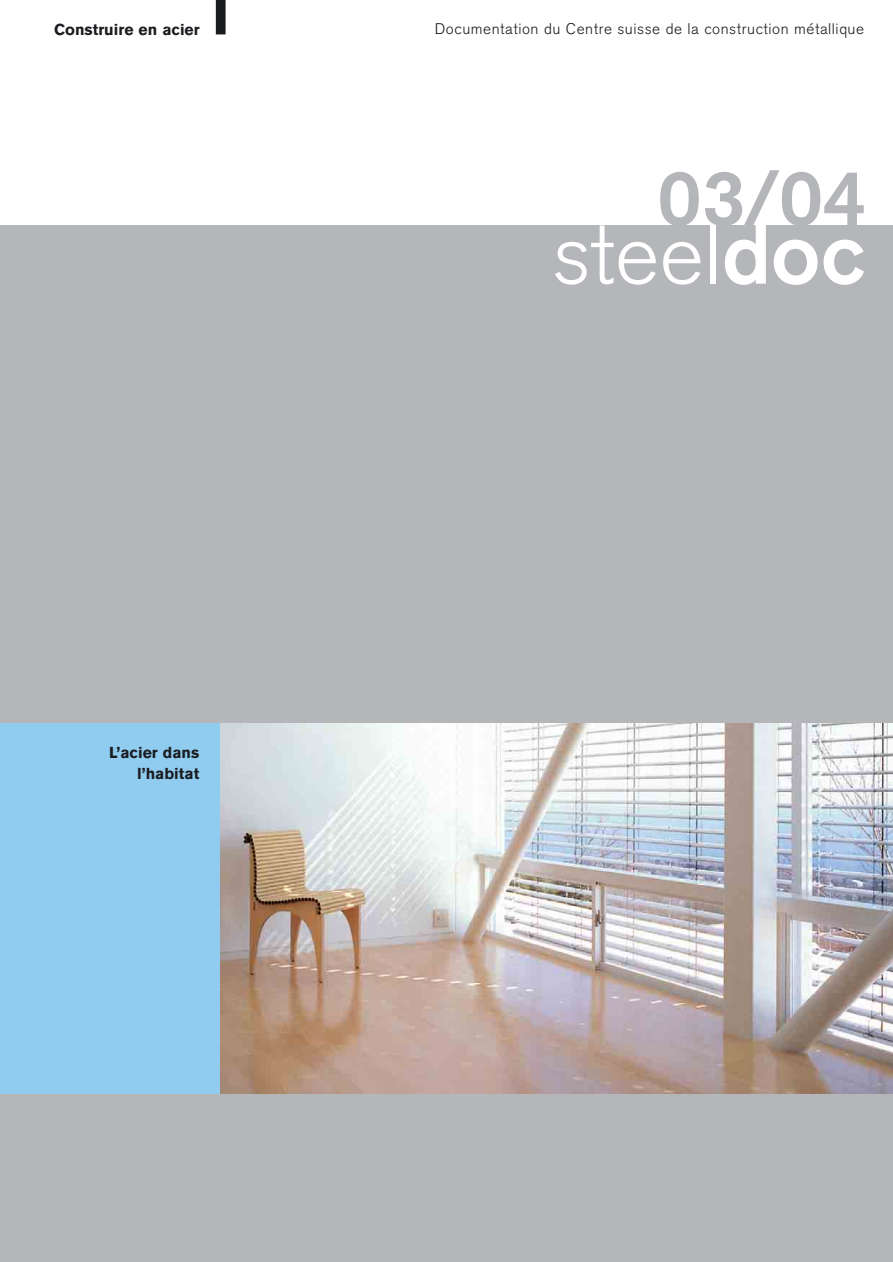
<style>
.page{position:relative;width:893px;height:1262px;background:#fff}
.page>*{position:absolute;margin:0;border:0;box-sizing:border-box;transform-origin:0 0}
.t1{font:300 85.5px "Akzidenz Grotesk BQ";color:#fff}
.t2{font:500 78px "Akzidenz Grotesk BQ";color:#b4b6b9}
.t3{font:700 15.75px/21px "Akzidenz Grotesk BQ";color:#1b1c20;text-align:right}
.t4{font:300 15.3px "Akzidenz Grotesk BQ";letter-spacing:.035em;color:#1b1c20}
.s1{font-weight:500}
</style>
<div class="page">
<div style="left:0;top:225px;width:892px;height:1036px;background:#b4b6b9"></div>
<div style="left:0;top:723px;width:892px;height:370px;background:#8fccf0"></div>
<div style="left:216px;top:0;width:9px;height:34px;background:#1b1c20"></div>
<img style="left:220px;top:723px;width:672px;height:370px">
<p class="t3" style="left:54px;top:20px;width:147px">Construire en acier</p>
<p class="t4" style="left:435px;top:23px;width:430px">Documentation du Centre suisse de la construction métallique</p>
<p class="t3" style="left:109px;top:743px;width:92px">L’acier dans l’habitat</p>
<h2 class="t2" style="left:657px;top:170px;width:211px">03/04</h2>
<h1 class="t1" style="left:552px;top:223px;width:315px">steel<span class="s1">doc</span></h1>
</div>
